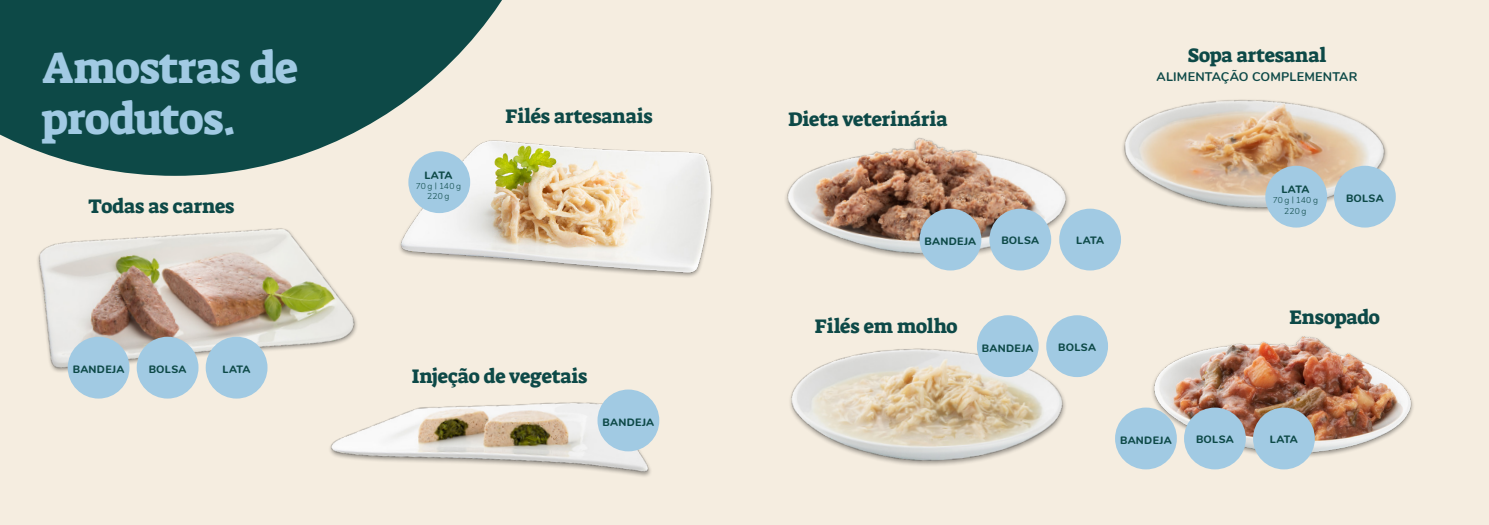
<style>
.page{position:relative;width:1489px;height:525px;background:#fff}
.page>*{position:absolute;margin:0;border:0;box-sizing:border-box;transform-origin:0 0}
.t1{font:44.38px/50.6px "Suez One";letter-spacing:-.015em;color:#a1cae3}
.t2{font:20px "Suez One";letter-spacing:-.005em;color:#0d4947}
.t3{font:700 12.5px "Nunito";letter-spacing:.02em;color:#0d4947}
.t4{font:800 10.62px "Nunito";letter-spacing:.02em;color:#0d4947}
.t5{font:300 8.5px/10.2px "Nunito";letter-spacing:.01em;color:#0d4947;text-align:center}
.s1{font-size:7.62px}
</style>
<div class="page">
<div style="left:0;top:0;width:1488px;height:524px;background:#f5ede0"></div>
<svg style="left:0;top:0;width:502px;height:176px;fill:#0d4947"></svg>
<img style="left:37px;top:228px;width:320px;height:171px">
<div style="left:68px;top:336px;width:61px;height:62px;background:#a1cae3;border-radius:50%"></div>
<div style="left:137px;top:336px;width:61px;height:62px;background:#a1cae3;border-radius:50%"></div>
<div style="left:206px;top:336px;width:61px;height:62px;background:#a1cae3;border-radius:50%"></div>
<img style="left:386px;top:129px;width:327px;height:148px">
<div style="left:408px;top:151px;width:62px;height:62px;background:#a1cae3;border-radius:50%"></div>
<img style="left:309px;top:343px;width:351px;height:134px">
<div style="left:597px;top:389px;width:62px;height:62px;background:#a1cae3;border-radius:50%"></div>
<img style="left:1105px;top:99px;width:291px;height:145px">
<div style="left:1333px;top:166px;width:62px;height:61px;background:#a1cae3;border-radius:50%"></div>
<div style="left:1265px;top:166px;width:61px;height:61px;background:#a1cae3;border-radius:50%"></div>
<img style="left:1130px;top:336px;width:283px;height:134px">
<div style="left:1114px;top:407px;width:62px;height:62px;background:#a1cae3;border-radius:50%"></div>
<div style="left:1183px;top:407px;width:62px;height:62px;background:#a1cae3;border-radius:50%"></div>
<div style="left:1252px;top:407px;width:62px;height:62px;background:#a1cae3;border-radius:50%"></div>
<img style="left:790px;top:315px;width:303px;height:151px">
<div style="left:976px;top:315px;width:62px;height:62px;background:#a1cae3;border-radius:50%"></div>
<div style="left:1046px;top:315px;width:61px;height:62px;background:#a1cae3;border-radius:50%"></div>
<img style="left:785px;top:138px;width:314px;height:133px">
<div style="left:989px;top:208px;width:62px;height:62px;background:#a1cae3;border-radius:50%"></div>
<div style="left:1059px;top:208px;width:61px;height:62px;background:#a1cae3;border-radius:50%"></div>
<div style="left:919px;top:208px;width:62px;height:62px;background:#a1cae3;border-radius:50%"></div>
<h1 class="t1" style="left:42px;top:43px;width:257px">Amostras de produtos.</h1>
<p class="t2" style="left:505px;top:103px;width:149px">Filés artesanais</p>
<p class="t2" style="left:788px;top:106px;width:161px">Dieta veterinária</p>
<p class="t2" style="left:1187px;top:42px;width:140px">Sopa artesanal</p>
<p class="t3" style="left:1156px;top:68px;width:202px">ALIMENTAÇÃO COMPLEMENTAR</p>
<p class="t2" style="left:88px;top:193px;width:148px">Todas as carnes</p>
<p class="t4" style="left:424px;top:167px;width:29px">LATA</p>
<p class="t5" style="left:416px;top:180px;width:47px">70 g <span class="s1">|</span> 140 g<br>220 g</p>
<p class="t4" style="left:1281px;top:181px;width:29px">LATA</p>
<p class="t5" style="left:1272px;top:195px;width:47px">70 g <span class="s1">|</span> 140 g<br>220 g</p>
<p class="t4" style="left:1345px;top:190px;width:39px">BOLSA</p>
<p class="t4" style="left:924px;top:233px;width:53px">BANDEJA</p>
<p class="t4" style="left:1001px;top:233px;width:39px">BOLSA</p>
<p class="t4" style="left:1076px;top:233px;width:29px">LATA</p>
<p class="t2" style="left:814px;top:313px;width:144px">Filés em molho</p>
<p class="t2" style="left:1289px;top:304px;width:92px">Ensopado</p>
<p class="t4" style="left:981px;top:340px;width:53px">BANDEJA</p>
<p class="t4" style="left:1058px;top:339px;width:39px">BOLSA</p>
<p class="t4" style="left:73px;top:361px;width:53px">BANDEJA</p>
<p class="t4" style="left:149px;top:361px;width:39px">BOLSA</p>
<p class="t4" style="left:222px;top:361px;width:29px">LATA</p>
<p class="t2" style="left:412px;top:363px;width:177px">Injeção de vegetais</p>
<p class="t4" style="left:602px;top:414px;width:53px">BANDEJA</p>
<p class="t4" style="left:1120px;top:432px;width:53px">BANDEJA</p>
<p class="t4" style="left:1195px;top:431px;width:39px">BOLSA</p>
<p class="t4" style="left:1269px;top:431px;width:29px">LATA</p>
</div>
